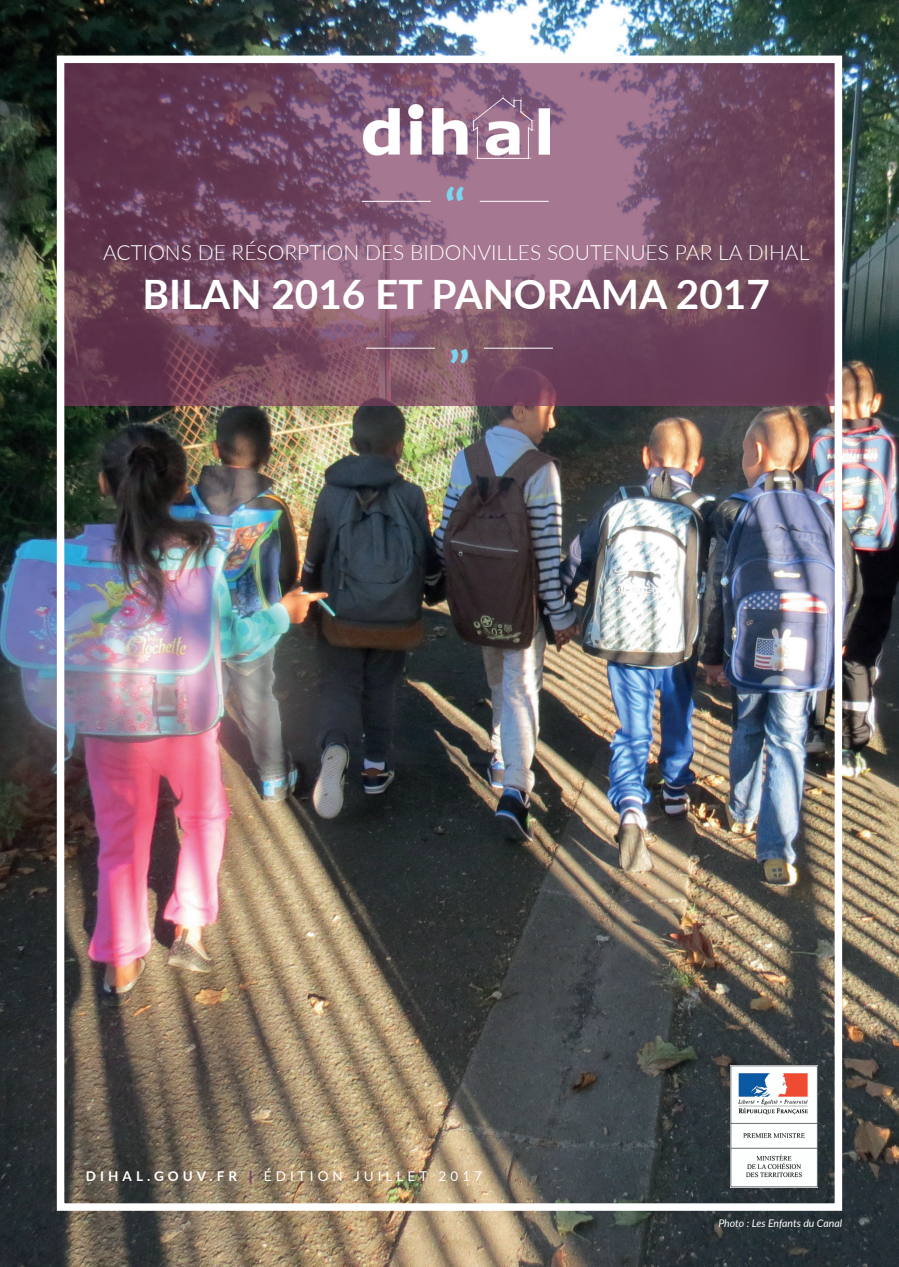
<style>
.page{position:relative;width:899px;height:1267px;background:#fff}
.page>*{position:absolute;margin:0;border:0;box-sizing:border-box;transform-origin:0 0}
.t1{font:900 43.5px "Lato";color:#7fd3ec}
.t2{font:700 40.5px "Lato";color:#fff}
.t3{font:300 21px "Lato";color:#fff}
.t4{font:13.5px "Lato";letter-spacing:.3em;color:#fff}
.t5{font:italic 10.5px "Lato";letter-spacing:-.005em;color:#fff}
.s1{font-weight:700}
.s2{font-weight:900;color:#7f3d61}
</style>
<div class="page">
<img style="left:0;top:0;width:899px;height:1267px">
<img style="left:730px;top:1065px;width:87px;height:122px">
<svg style="left:66px;top:65px;width:767px;height:340px;background:#794f67"></svg>
<div style="left:57px;top:56px;width:785px;height:1154px;border:8px solid #fff"></div>
<hr style="left:362px;top:201px;width:69px;height:1px;background:#fff">
<hr style="left:480px;top:201px;width:68px;height:1px;background:#fff">
<hr style="left:484px;top:348px;width:69px;height:1px;background:#fff">
<hr style="left:366px;top:348px;width:69px;height:1px;background:#fff">
<img style="left:363px;top:95px;width:186px;height:63px">
<svg style="left:0;top:1263px;width:4px;height:4px"></svg>
<svg style="left:895px;top:1263px;width:4px;height:4px"></svg>
<h1 class="t1" style="left:445px;top:172px;width:21px">‘‘</h1>
<p class="t3" style="left:103px;top:238px;width:707px">ACTIONS DE RÉSORPTION DES BIDONVILLES SOUTENUES PAR LA DIHAL</p>
<h2 class="t2" style="left:143px;top:264px;width:628px">BILAN 2016 ET PANORAMA 2017</h2>
<h1 class="t1" style="left:469px;top:378px;width:21px;rotate:-180deg">‘‘</h1>
<p class="t4" style="left:86px;top:1166px;width:398px"><span class="s1">DIHAL.GOUV.FR</span> <span class="s2">|</span> ÉDITION JUILLET 2017</p>
<p class="t5" style="left:718px;top:1215px;width:125px">Photo : Les Enfants du Canal</p>
</div>
